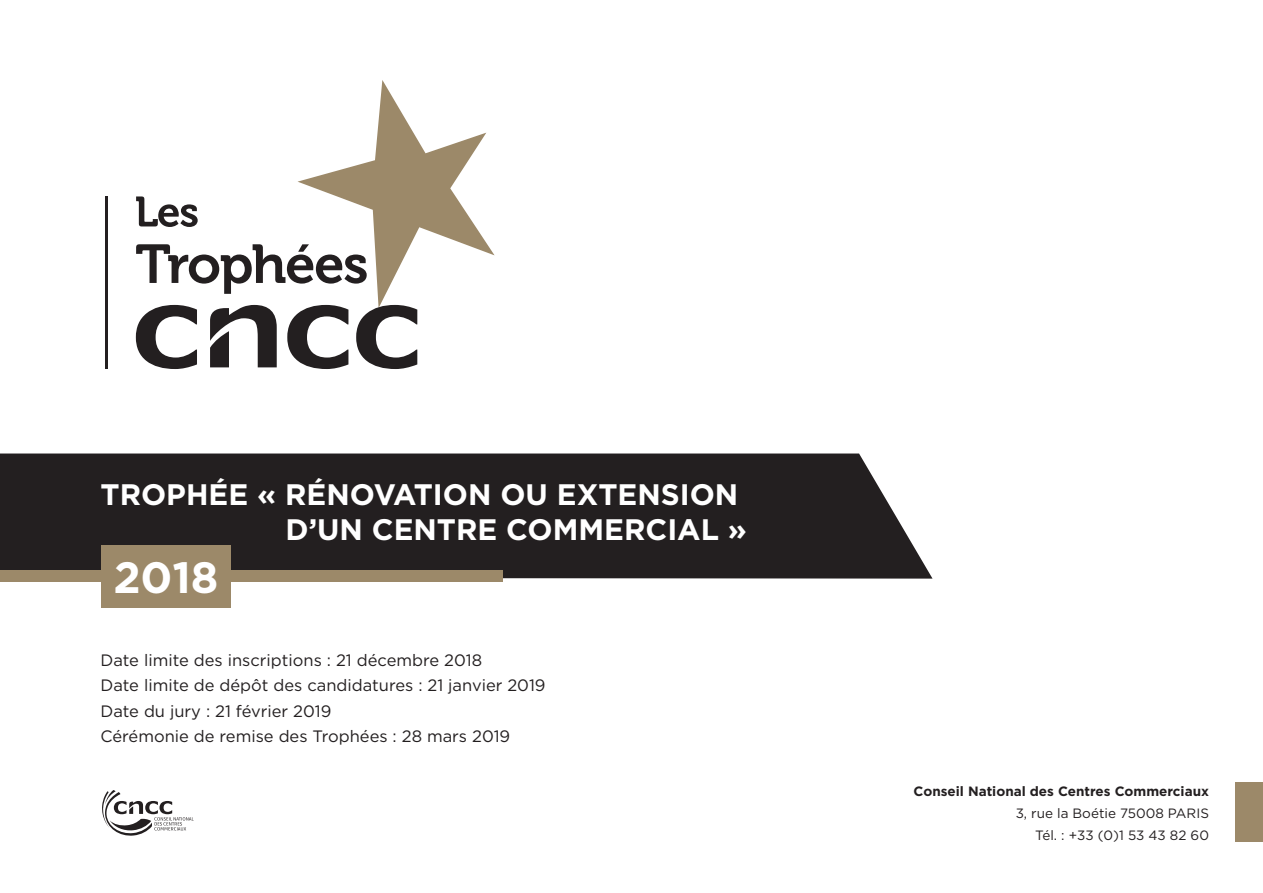
<style>
.page{position:relative;width:1263px;height:893px;background:#fff}
.page>*{position:absolute;margin:0;border:0;box-sizing:border-box;transform-origin:0 0}
.t1{font:700 43.8px "Gotham";color:#fff}
.t2{font:700 29.55px/35.5px "Gotham";color:#fff;text-align:right}
.t3{font:16.5px/25.5px "Gotham";color:#231f20}
.t4{font:13.5px/22.2px "Gotham";color:#231f20;text-align:right}
.t5{font:700 13.5px "Gotham";color:#231f20}
</style>
<div class="page">
<div style="left:0;top:453px;width:932px;height:126px;background:#231f20"></div>
<div style="left:0;top:570px;width:503px;height:12px;background:#9c8969"></div>
<hr style="left:105px;top:196px;width:3px;height:172px;background:#231f20">
<svg style="left:136px;top:80px;width:359px;height:289px"></svg>
<div style="left:1235px;top:782px;width:28px;height:60px;background:#9c8969"></div>
<div style="left:101px;top:545px;width:130px;height:62px;background:#9c8969"></div>
<svg style="left:102px;top:790px;width:92px;height:46px"></svg>
<h2 class="t2" style="left:101px;top:476px;width:648px">TROPHÉE « RÉNOVATION OU EXTENSION<br>D’UN CENTRE COMMERCIAL »</h2>
<h1 class="t1" style="left:113px;top:548px;width:107px">2018</h1>
<p class="t3" style="left:101px;top:647px;width:447px">Date limite des inscriptions : 21 décembre 2018<br>Date limite de dépôt des candidatures : 21 janvier 2019<br>Date du jury : 21 février 2019<br>Cérémonie de remise des Trophées : 28 mars 2019</p>
<p class="t5" style="left:914px;top:782px;width:297px">Conseil National des Centres Commerciaux</p>
<p class="t4" style="left:1016px;top:802px;width:195px">3, rue la Boétie 75008 PARIS<br>Tél. : +33 (0)1 53 43 82 60</p>
</div>
